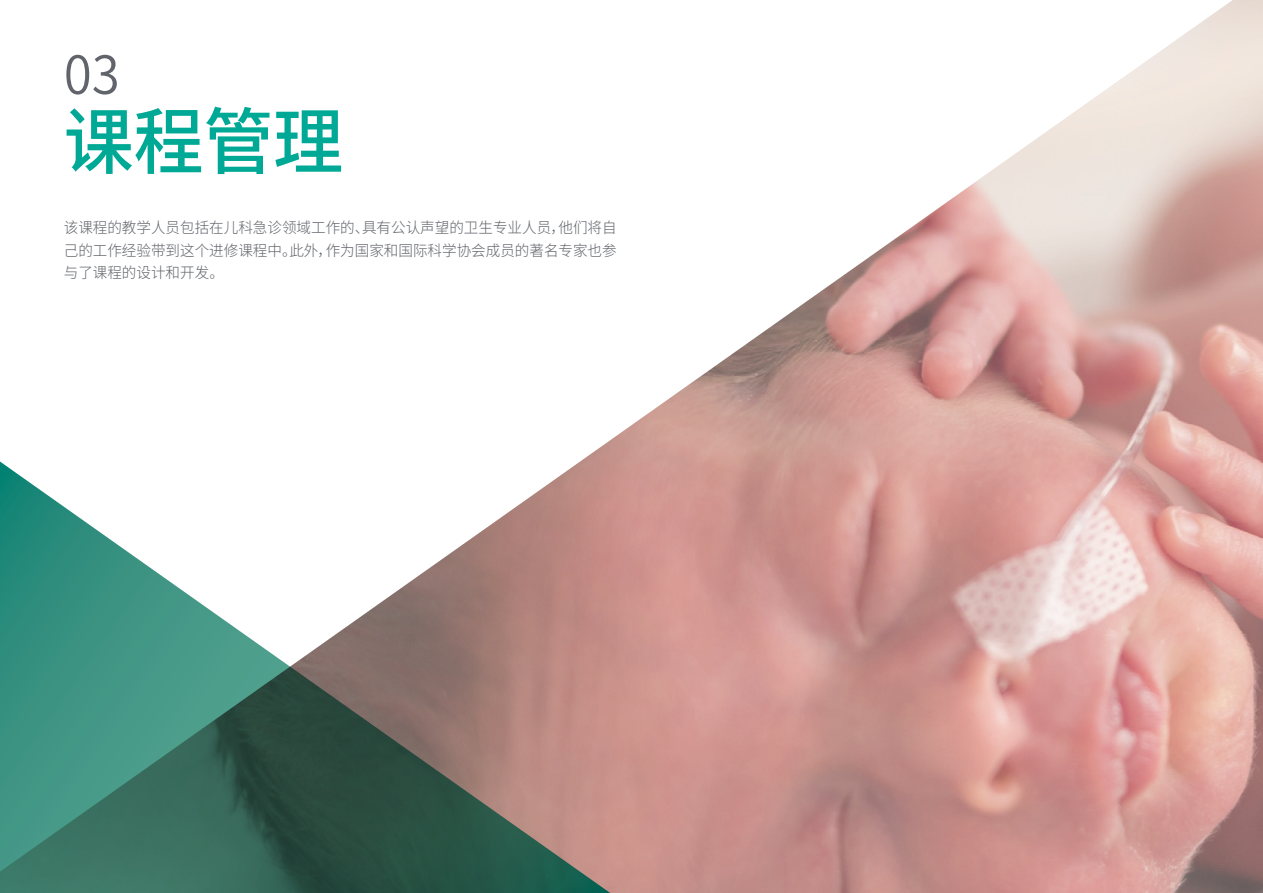
<style>
.page{position:relative;width:1263px;height:893px;background:#fff}
.page>*{position:absolute;margin:0;border:0;box-sizing:border-box;transform-origin:0 0}
.t1{font:500 72px "Source Han Sans CN";color:#00a996}
.t2{font:52.5px "Source Han Sans CN";color:#61646a}
.t3{font:300 15px/22.5px "Source Han Sans CN";color:#61646a;text-align:justify}
</style>
<div class="page">
<img style="left:602px;top:0;width:661px;height:893px">
<svg style="left:0;top:446px;width:640px;height:447px"></svg>
<h2 class="t2" style="left:64px;top:45px;width:57px">03</h2>
<h1 class="t1" style="left:64px;top:101px;width:281px">课程管理</h1>
<p class="t3" style="left:64px;top:217px;width:554px">该课程的教学人员包括在儿科急诊领域工作的、具有公认声望的卫生专业人员，他们将自己的工作经验带到这个进修课程中。此外，作为国家和国际科学协会成员的著名专家也参与了课程的设计和开发。</p>
</div>
